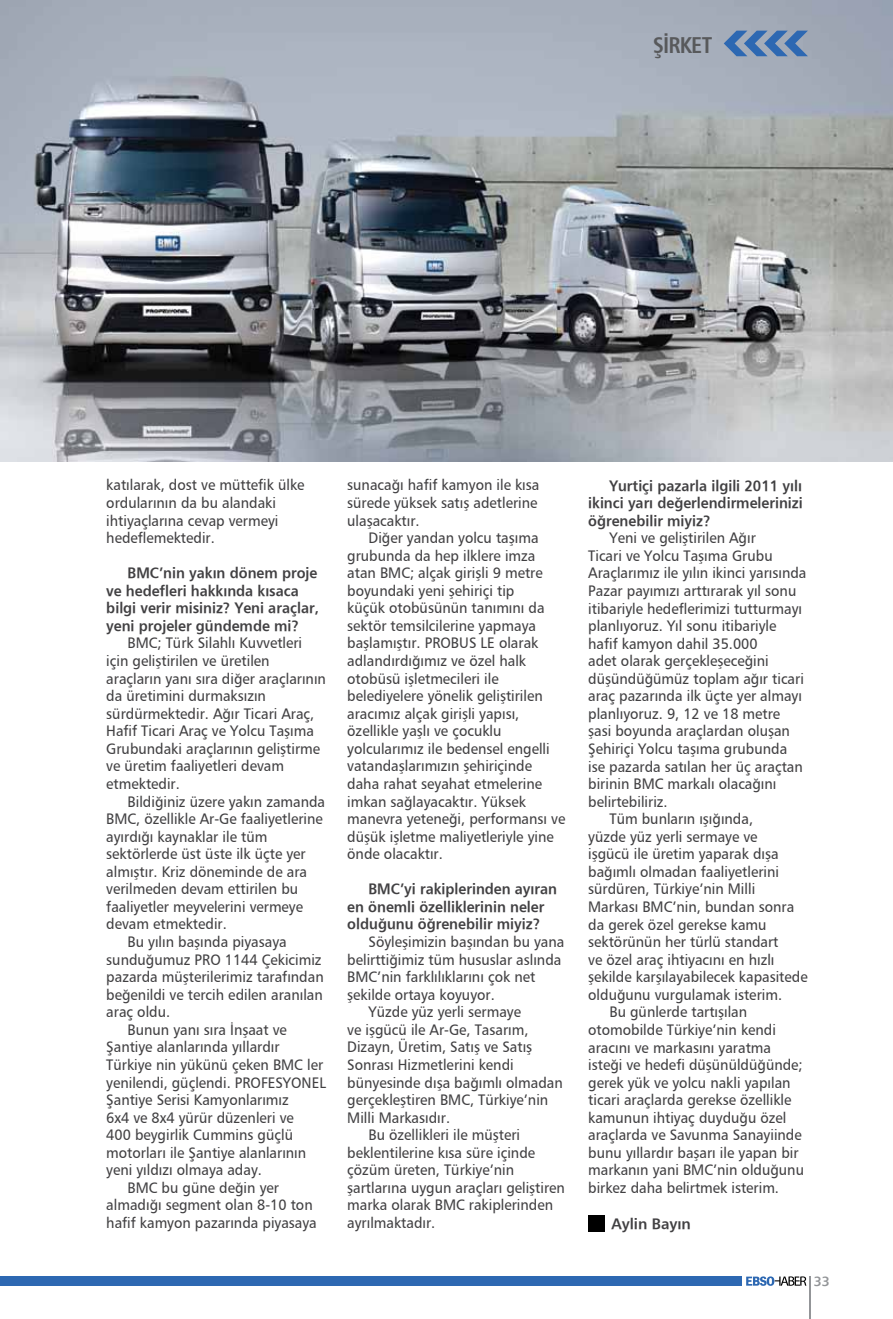
<style>
.page{position:relative;width:893px;height:1319px;background:#fff}
.page>*{position:absolute;margin:0;border:0;box-sizing:border-box;transform-origin:0 0}
.t1{font:700 condensed 22.5px "Frutiger";letter-spacing:-.03em;color:#58595b}
.t2{font:15px/17.5px "Frutiger Roman";color:#414042;scale:.95 1}
.t3{font:700 15px/17.5px "Frutiger";color:#414042;scale:.95 1}
.t4{font:700 15px "Frutiger";color:#414042}
.t5{font:700 13.5px "Frutiger";color:#939598}
</style>
<div class="page">
<img style="left:0;top:0;width:893px;height:461px">
<div style="left:588px;top:1215px;width:16px;height:16px;background:#000"></div>
<svg style="left:724px;top:31px;width:84px;height:25px;background:#6588b4"></svg>
<svg style="left:746px;top:1276px;width:60px;height:9px"></svg>
<div style="left:0;top:1276px;width:742px;height:9px;background:#2d68b2"></div>
<hr style="left:809px;top:1276px;width:2px;height:42px;background:#939598">
<h1 class="t1" style="left:653px;top:31px;width:61px">ŞİRKET</h1>
<p class="t2" style="left:106px;top:476px;width:210px">katılarak, dost ve müttefik ülke ordularının da bu alandaki ihtiyaçlarına cevap vermeyi hedeflemektedir.</p>
<p class="t3" style="left:106px;top:564px;width:225px;text-indent:21px">BMC’nin yakın dönem proje ve hedefleri hakkında kısaca bilgi verir misiniz? Yeni araçlar, yeni projeler gündemde mi?</p>
<p class="t2" style="left:106px;top:634px;width:233px;text-indent:21px">BMC; Türk Silahlı Kuvvetleri için geliştirilen ve üretilen araçların yanı sıra diğer araçlarının da üretimini durmaksızın sürdürmektedir. Ağır Ticari Araç,<br>Hafif Ticari Araç ve Yolcu Taşıma<br>Grubundaki araçlarının geliştirme ve üretim faaliyetleri devam etmektedir.</p>
<p class="t2" style="left:128px;top:792px;width:210px">Bildiğiniz üzere yakın zamanda</p>
<p class="t2" style="left:106px;top:809px;width:229px">BMC, özellikle Ar-Ge faaliyetlerine</p>
<p class="t2" style="left:106px;top:827px;width:171px">ayırdığı kaynaklar ile tüm</p>
<p class="t2" style="left:106px;top:844px;width:211px">sektörlerde üst üste ilk üçte yer</p>
<p class="t2" style="left:106px;top:862px;width:213px">almıştır. Kriz döneminde de ara</p>
<p class="t2" style="left:106px;top:879px;width:204px">verilmeden devam ettirilen bu</p>
<p class="t2" style="left:106px;top:897px;width:209px">faaliyetler meyvelerini vermeye</p>
<p class="t2" style="left:106px;top:915px;width:128px">devam etmektedir.</p>
<p class="t2" style="left:128px;top:932px;width:169px">Bu yılın başında piyasaya</p>
<p class="t2" style="left:106px;top:950px;width:228px">sunduğumuz PRO 1144 Çekicimiz</p>
<p class="t2" style="left:106px;top:967px;width:230px">pazarda müşterilerimiz tarafından</p>
<p class="t2" style="left:106px;top:985px;width:229px">beğenildi ve tercih edilen aranılan</p>
<p class="t2" style="left:106px;top:1002px;width:69px">araç oldu.</p>
<p class="t2" style="left:128px;top:1020px;width:169px">Bunun yanı sıra İnşaat ve</p>
<p class="t2" style="left:106px;top:1037px;width:184px">Şantiye alanlarında yıllardır</p>
<p class="t2" style="left:106px;top:1055px;width:230px">Türkiye nin yükünü çeken BMC ler</p>
<p class="t2" style="left:106px;top:1073px;width:233px">yenilendi, güçlendi. PROFESYONEL</p>
<p class="t2" style="left:106px;top:1090px;width:194px">Şantiye Serisi Kamyonlarımız</p>
<p class="t2" style="left:106px;top:1108px;width:199px">6x4 ve 8x4 yürür düzenleri ve</p>
<p class="t2" style="left:106px;top:1125px;width:198px">400 beygirlik Cummins güçlü</p>
<p class="t2" style="left:106px;top:1143px;width:212px">motorları ile Şantiye alanlarının</p>
<p class="t2" style="left:106px;top:1160px;width:165px">yeni yıldızı olmaya aday.</p>
<p class="t2" style="left:128px;top:1178px;width:161px">BMC bu güne değin yer</p>
<p class="t2" style="left:106px;top:1195px;width:219px">almadığı segment olan 8-10 ton</p>
<p class="t2" style="left:106px;top:1213px;width:223px">hafif kamyon pazarında piyasaya</p>
<p class="t2" style="left:347px;top:476px;width:204px">sunacağı hafif kamyon ile kısa sürede yüksek satış adetlerine ulaşacaktır.</p>
<p class="t2" style="left:347px;top:528px;width:231px;text-indent:21px">Diğer yandan yolcu taşıma grubunda da hep ilklere imza atan BMC; alçak girişli 9 metre boyundaki yeni şehiriçi tip<br>küçük otobüsünün tanımını da sektör temsilcilerine yapmaya başlamıştır. PROBUS LE olarak adlandırdığımız ve özel halk otobüsü işletmecileri ile belediyelere yönelik geliştirilen aracımız alçak girişli yapısı, özellikle yaşlı ve çocuklu yolcularımız ile bedensel engelli vatandaşlarımızın şehiriçinde daha rahat seyahat etmelerine imkan sağlayacaktır. Yüksek manevra yeteneği, performansı ve düşük işletme maliyetleriyle yine önde olacaktır.</p>
<p class="t3" style="left:347px;top:879px;width:222px;text-indent:21px">BMC’yi rakiplerinden ayıran en önemli özelliklerinin neler olduğunu öğrenebilir miyiz?</p>
<p class="t2" style="left:369px;top:932px;width:208px">Söyleşimizin başından bu yana</p>
<p class="t2" style="left:347px;top:950px;width:227px">belirttiğimiz tüm hususlar aslında</p>
<p class="t2" style="left:347px;top:967px;width:199px">BMC’nin farklılıklarını çok net</p>
<p class="t2" style="left:347px;top:985px;width:157px">şekilde ortaya koyuyor.</p>
<p class="t2" style="left:369px;top:1002px;width:162px">Yüzde yüz yerli sermaye</p>
<p class="t2" style="left:347px;top:1020px;width:192px">ve işgücü ile Ar-Ge, Tasarım,</p>
<p class="t2" style="left:347px;top:1037px;width:196px">Dizayn, Üretim, Satış ve Satış</p>
<p class="t2" style="left:347px;top:1055px;width:177px">Sonrası Hizmetlerini kendi</p>
<p class="t2" style="left:347px;top:1073px;width:228px">bünyesinde dışa bağımlı olmadan</p>
<p class="t2" style="left:347px;top:1090px;width:213px">gerçekleştiren BMC, Türkiye’nin</p>
<p class="t2" style="left:347px;top:1108px;width:110px">Milli Markasıdır.</p>
<p class="t2" style="left:369px;top:1125px;width:161px">Bu özellikleri ile müşteri</p>
<p class="t2" style="left:347px;top:1143px;width:199px">beklentilerine kısa süre içinde</p>
<p class="t2" style="left:347px;top:1160px;width:177px">çözüm üreten, Türkiye’nin</p>
<p class="t2" style="left:347px;top:1178px;width:231px">şartlarına uygun araçları geliştiren</p>
<p class="t2" style="left:347px;top:1195px;width:218px">marka olarak BMC rakiplerinden</p>
<p class="t2" style="left:347px;top:1213px;width:94px">ayrılmaktadır.</p>
<p class="t3" style="left:588px;top:476px;width:227px;text-align:justify;text-indent:21px">Yurtiçi pazarla ilgili 2011 yılı ikinci yarı değerlendirmelerinizi öğrenebilir miyiz?</p>
<p class="t2" style="left:609px;top:529px;width:156px">Yeni ve geliştirilen Ağır</p>
<p class="t2" style="left:588px;top:546px;width:196px">Ticari ve Yolcu Taşıma Grubu</p>
<p class="t2" style="left:588px;top:564px;width:231px">Araçlarımız ile yılın ikinci yarısında</p>
<p class="t2" style="left:588px;top:581px;width:221px">Pazar payımızı arttırarak yıl sonu</p>
<p class="t2" style="left:588px;top:599px;width:227px">itibariyle hedeflerimizi tutturmayı</p>
<p class="t2" style="left:588px;top:616px;width:200px">planlıyoruz. Yıl sonu itibariyle</p>
<p class="t2" style="left:588px;top:634px;width:180px">hafif kamyon dahil 35.000</p>
<p class="t2" style="left:588px;top:651px;width:191px">adet olarak gerçekleşeceğini</p>
<p class="t2" style="left:588px;top:669px;width:229px">düşündüğümüz toplam ağır ticari</p>
<p class="t2" style="left:588px;top:687px;width:226px">araç pazarında ilk üçte yer almayı</p>
<p class="t2" style="left:588px;top:704px;width:204px">planlıyoruz. 9, 12 ve 18 metre</p>
<p class="t2" style="left:588px;top:722px;width:214px">şasi boyunda araçlardan oluşan</p>
<p class="t2" style="left:588px;top:739px;width:211px">Şehiriçi Yolcu taşıma grubunda</p>
<p class="t2" style="left:588px;top:757px;width:227px">ise pazarda satılan her üç araçtan</p>
<p class="t2" style="left:588px;top:774px;width:200px">birinin BMC markalı olacağını</p>
<p class="t2" style="left:588px;top:792px;width:85px">belirtebiliriz.</p>
<p class="t2" style="left:609px;top:809px;width:153px">Tüm bunların ışığında,</p>
<p class="t2" style="left:588px;top:827px;width:180px">yüzde yüz yerli sermaye ve</p>
<p class="t2" style="left:588px;top:845px;width:202px">işgücü ile üretim yaparak dışa</p>
<p class="t2" style="left:588px;top:862px;width:202px">bağımlı olmadan faaliyetlerini</p>
<p class="t2" style="left:588px;top:880px;width:177px">sürdüren, Türkiye’nin Milli</p>
<p class="t2" style="left:588px;top:897px;width:218px">Markası BMC’nin, bundan sonra</p>
<p class="t2" style="left:588px;top:915px;width:189px">da gerek özel gerekse kamu</p>
<p class="t2" style="left:588px;top:932px;width:202px">sektörünün her türlü standart</p>
<p class="t2" style="left:588px;top:950px;width:198px">ve özel araç ihtiyacını en hızlı</p>
<p class="t2" style="left:588px;top:967px;width:233px">şekilde karşılayabilecek kapasitede</p>
<p class="t2" style="left:588px;top:985px;width:206px">olduğunu vurgulamak isterim.</p>
<p class="t2" style="left:609px;top:1002px;width:146px">Bu günlerde tartışılan</p>
<p class="t2" style="left:588px;top:1020px;width:199px">otomobilde Türkiye’nin kendi</p>
<p class="t2" style="left:588px;top:1038px;width:194px">aracını ve markasını yaratma</p>
<p class="t2" style="left:588px;top:1055px;width:227px">isteği ve hedefi düşünüldüğünde;</p>
<p class="t2" style="left:588px;top:1073px;width:215px">gerek yük ve yolcu nakli yapılan</p>
<p class="t2" style="left:588px;top:1090px;width:215px">ticari araçlarda gerekse özellikle</p>
<p class="t2" style="left:588px;top:1108px;width:210px">kamunun ihtiyaç duyduğu özel</p>
<p class="t2" style="left:588px;top:1125px;width:226px">araçlarda ve Savunma Sanayiinde</p>
<p class="t2" style="left:588px;top:1143px;width:223px">bunu yıllardır başarı ile yapan bir</p>
<p class="t2" style="left:588px;top:1160px;width:229px">markanın yani BMC’nin olduğunu</p>
<p class="t2" style="left:588px;top:1178px;width:202px">birkez daha belirtmek isterim.</p>
<p class="t4" style="left:611px;top:1214px;width:81px">Aylin Bayın</p>
<p class="t5" style="left:814px;top:1272px;width:18px">33</p>
</div>
